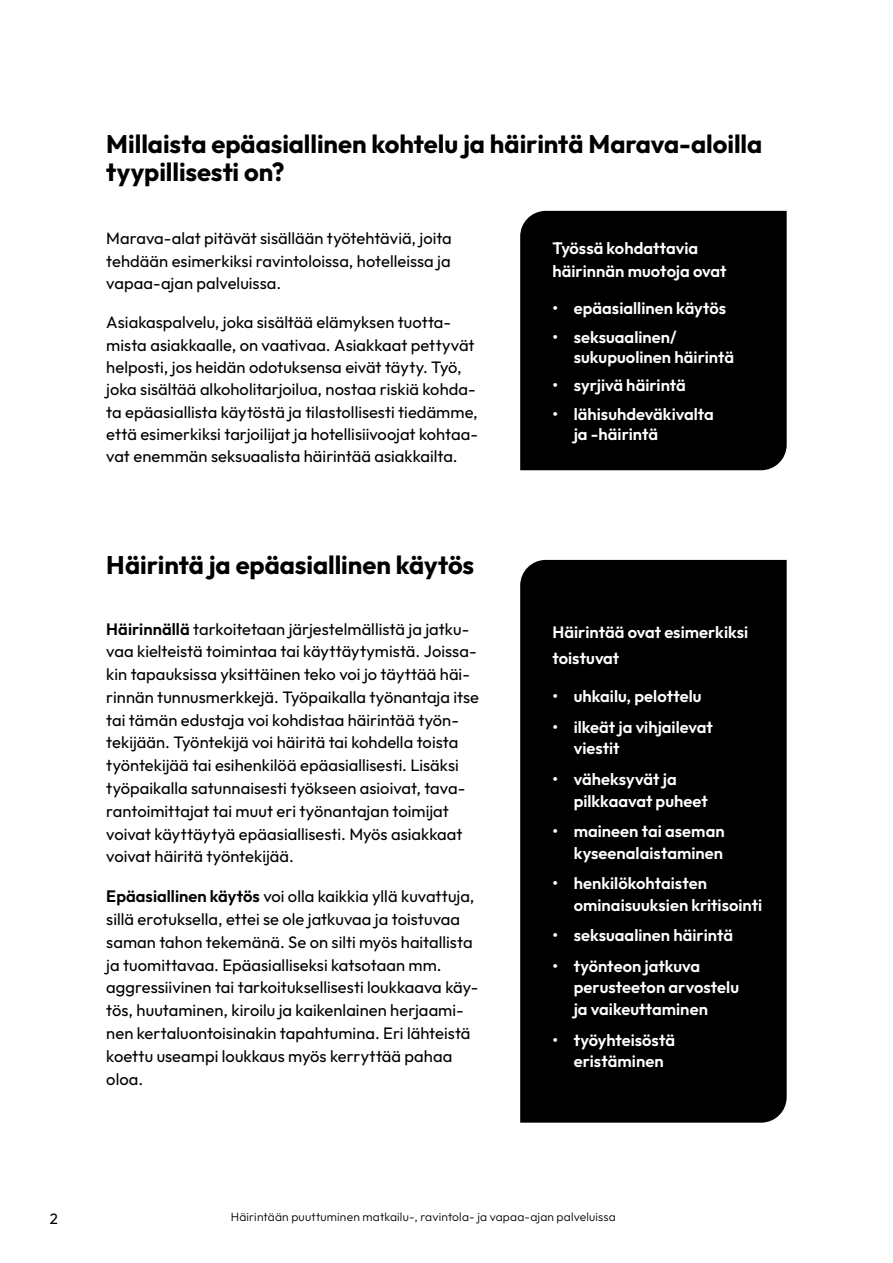
<style>
.page{position:relative;width:893px;height:1263px;background:#fff}
.page>*{position:absolute;margin:0;border:0;box-sizing:border-box;transform-origin:0 0}
.t1{font:700 25.5px/27.5px "Outfit";letter-spacing:-.005em;color:#000}
.t2{font:16.5px/22.8px "Outfit";color:#000}
.t3{font:600 16.5px/21.9px "Outfit";color:#fff}
.t4{font:15px "Outfit";color:#000}
.t5{font:300 12px "Outfit";letter-spacing:.015em;color:#000}
.s1{font-weight:600}
</style>
<div class="page">
<div style="left:520px;top:560px;width:267px;height:563px;background:#000"></div>
<div style="left:520px;top:211px;width:267px;height:259px;background:#000"></div>
<h1 class="t1" style="left:106px;top:131px;width:658px">Millaista epäasiallinen kohtelu ja häirintä Marava-aloilla tyypillisesti on?</h1>
<p class="t2" style="left:106px;top:228px;width:347px;line-height:22.4px;text-align:justify">Marava-alat pitävät sisällään työtehtäviä, joita tehdään esimerkiksi ravintoloissa, hotelleissa ja vapaa-ajan palveluissa.</p>
<p class="t2" style="left:106px;top:312px;width:373px;line-height:22.4px">Asiakaspalvelu, joka sisältää elämyksen tuotta&shy;mista asiakkaalle, on vaativaa. Asiakkaat pettyvät helposti, jos heidän odotuksensa eivät täyty. Työ, joka sisältää alkoholitarjoilua, nostaa riskiä kohda&shy;ta epäasiallista käytöstä ja tilastollisesti tiedämme, että esimerkiksi tarjoilijat ja hotellisiivoojat kohtaa&shy;vat enemmän seksuaalista häirintää asiakkailta.</p>
<h1 class="t1" style="left:106px;top:553px;width:369px">Häirintä ja epäasiallinen käytös</h1>
<p class="t2" style="left:106px;top:618px;width:374px"><span class="s1">Häirinnällä</span> tarkoitetaan järjestelmällistä ja jatku&shy;vaa kielteistä toimintaa tai käyttäytymistä. Joissa&shy;kin tapauksissa yksittäinen teko voi jo täyttää häi&shy;rinnän tunnusmerkkejä. Työpaikalla työnantaja itse tai tämän edustaja voi kohdistaa häirintää työn&shy;tekijään. Työntekijä voi häiritä tai kohdella toista työntekijää tai esihenkilöä epäasiallisesti. Lisäksi työpaikalla satunnaisesti työkseen asioivat, tava&shy;rantoimittajat tai muut eri työnantajan toimijat voivat käyttäytyä epäasiallisesti. Myös asiakkaat voivat häiritä työntekijää.</p>
<p class="t2" style="left:106px;top:885px;width:374px"><span class="s1">Epäasiallinen käytös</span> voi olla kaikkia yllä kuvattuja, sillä erotuksella, ettei se ole jatkuvaa ja toistuvaa saman tahon tekemänä. Se on silti myös haitallista ja tuomittavaa. Epäasialliseksi katsotaan mm. aggressiivinen tai tarkoituksellisesti loukkaava käy&shy;tös, huutaminen, kiroilu ja kaikenlainen herjaami&shy;nen kertaluontoisinakin tapahtumina. Eri lähteistä koettu useampi loukkaus myös kerryttää pahaa oloa.</p>
<p class="t3" style="left:552px;top:237px;width:175px;line-height:23.2px">Työssä kohdattavia häirinnän muotoja ovat</p>
<p class="t3" style="left:552px;top:298px;width:175px">• epäasiallinen käytös</p>
<p class="t3" style="left:574px;top:327px;width:162px;line-height:20.1px;text-indent:-21px">• seksuaalinen/ sukupuolinen häirintä</p>
<p class="t3" style="left:552px;top:375px;width:135px">• syrjivä häirintä</p>
<p class="t3" style="left:574px;top:405px;width:142px;line-height:20.1px;text-indent:-21px">• lähisuhdeväkivalta ja -häirintä</p>
<p class="t3" style="left:552px;top:621px;width:197px;line-height:25px">Häirintää ovat esimerkiksi toistuvat</p>
<p class="t3" style="left:552px;top:686px;width:151px">• uhkailu, pelottelu</p>
<p class="t3" style="left:574px;top:716px;width:141px;text-indent:-21px">• ilkeät ja vihjailevat viestit</p>
<p class="t3" style="left:574px;top:769px;width:136px;text-indent:-21px">• väheksyvät ja pilkkaavat puheet</p>
<p class="t3" style="left:552px;top:821px;width:174px;text-align:right">• maineen tai aseman kyseenalaistaminen</p>
<p class="t3" style="left:574px;top:873px;width:190px;text-indent:-21px">• henkilökohtaisten ominaisuuksien kritisointi</p>
<p class="t3" style="left:552px;top:925px;width:182px">• seksuaalinen häirintä</p>
<p class="t3" style="left:574px;top:955px;width:167px;text-indent:-21px">• työnteon jatkuva perusteeton arvostelu ja vaikeuttaminen</p>
<p class="t3" style="left:552px;top:1029px;width:124px;text-align:center">• työyhteisöstä eristäminen</p>
<p class="t4" style="left:50px;top:1209px;width:10px">2</p>
<p class="t5" style="left:231px;top:1209px;width:387px">Häirintään puuttuminen matkailu-, ravintola- ja vapaa-ajan palveluissa</p>
</div>
